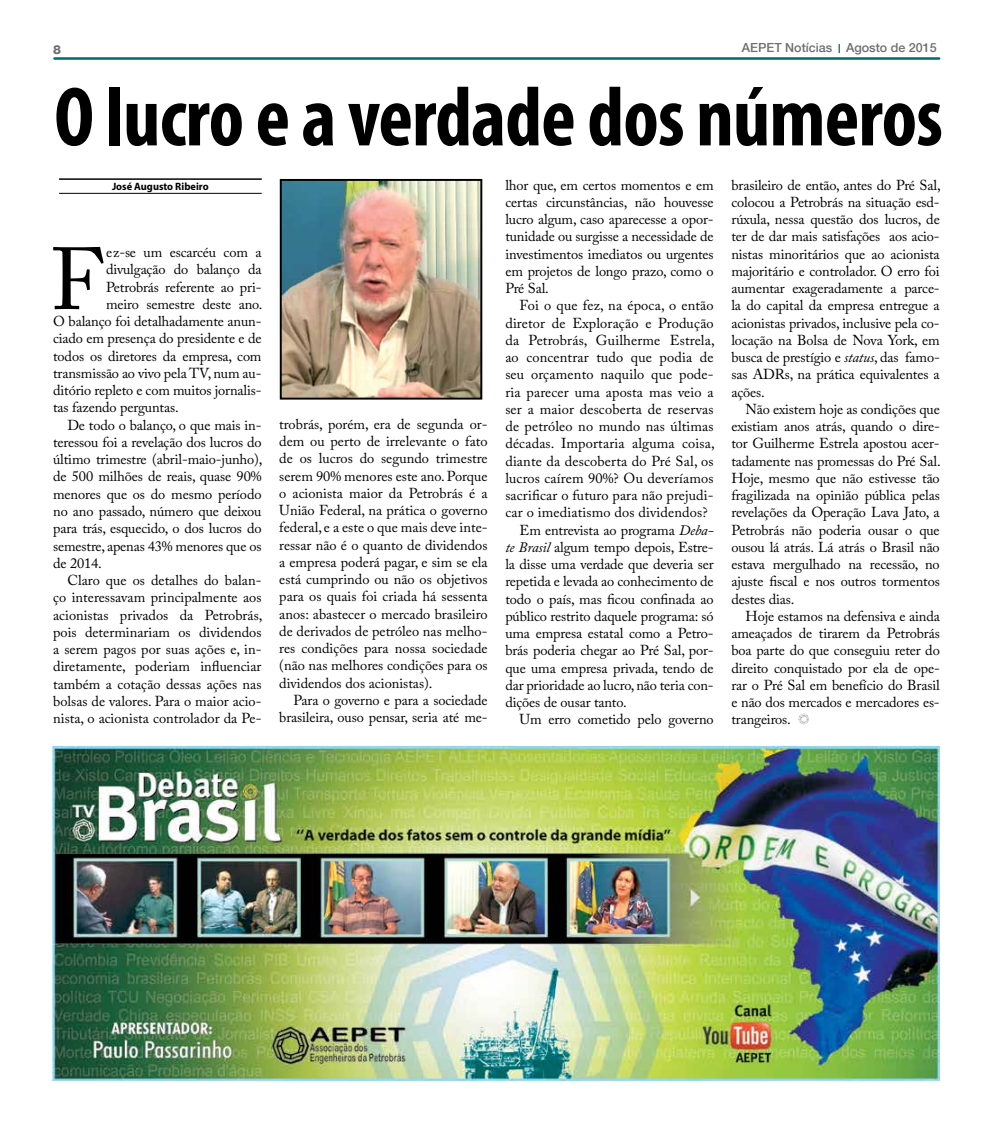
<style>
.page{position:relative;width:993px;height:1134px;background:#fff}
.page>*{position:absolute;margin:0;border:0;box-sizing:border-box;transform-origin:0 0}
.t1{font:87.12px "Adobe Caslon Pro";color:#000}
.t2{font:700 condensed 84.75px "Myriad Pro";letter-spacing:-.01em;color:#000}
.t3{font:14.38px/17.2px "Adobe Caslon Pro";letter-spacing:-.01em;color:#000;text-align:justify}
.t4{font:14.38px "Adobe Caslon Pro";letter-spacing:.01em;color:#000}
.t5{font:500 12.5px "Helvetica Neue LT Com";color:#6d6e71}
.t6{font:800 12.5px "Helvetica Neue LT Com";color:#6d6e71}
.t7{font:700 10.62px "Myriad Pro";color:#000}
.s1{font-style:italic}
</style>
<div class="page">
<hr style="left:54px;top:57px;width:884px;height:3px;background:#006a72">
<img style="left:283px;top:182px;width:196px;height:215px">
<div style="left:280px;top:179px;width:202px;height:221px;border:2px solid #000"></div>
<hr style="left:59px;top:179px;width:202px;height:1px;background:#000">
<hr style="left:59px;top:193px;width:202px;height:1px;background:#000">
<img style="left:53px;top:747px;width:886px;height:334px">
<p class="t6" style="left:53px;top:42px;width:9px">8</p>
<p class="t5" style="left:741px;top:40px;width:196px">AEPET Notícias Agosto de 2015</p>
<h2 class="t2" style="left:54px;top:64px;width:889px">O lucro e a verdade dos números</h2>
<p class="t3" style="left:731px;top:176px;width:211px">brasileiro de então, antes do Pré Sal, colocou a Petrobrás na situação esd&shy;rúxula, nessa questão dos lucros, de ter de dar mais satisfações aos acio&shy;nistas minoritários que ao acionista majoritário e controlador. O erro foi aumentar exageradamente a parce&shy;la do capital da empresa entregue a acionistas privados, inclusive pela co&shy;locação na Bolsa de Nova York, em busca de prestígio e <span class="s1">status</span>, das famo&shy;sas ADRs, na prática equivalentes a ações.</p>
<p class="t3" style="left:731px;top:400px;width:211px;text-indent:14px">Não existem hoje as condições que existiam anos atrás, quando o dire&shy;tor Guilherme Estrela apostou acer&shy;tadamente nas promessas do Pré Sal.<br>Hoje, mesmo que não estivesse tão fragilizada na opinião pública pelas revelações da Operação Lava Jato, a Petrobrás não poderia ousar o que ousou lá atrás. Lá atrás o Brasil não estava mergulhado na recessão, no ajuste fiscal e nos outros tormentos destes dias.</p>
<p class="t3" style="left:731px;top:607px;width:210px;text-indent:14px">Hoje estamos na defensiva e ainda ameaçados de tirarem da Petrobrás boa parte do que conseguiu reter do direito conquistado por ela de ope&shy;rar o Pré Sal em benefício do Brasil e não dos mercados e mercadores es&shy;trangeiros.</p>
<p class="t3" style="left:505px;top:176px;width:210px">lhor que, em certos momentos e em certas circunstâncias, não houvesse lucro algum, caso aparecesse a opor&shy;tunidade ou surgisse a necessidade de investimentos imediatos ou urgentes em projetos de longo prazo, como o Pré Sal.</p>
<p class="t4" style="left:519px;top:297px;width:195px">Foi o que fez, na época, o então</p>
<p class="t4" style="left:505px;top:314px;width:210px">diretor de Exploração e Produção</p>
<p class="t4" style="left:505px;top:331px;width:211px">da Petrobrás, Guilherme Estrela,</p>
<p class="t4" style="left:505px;top:349px;width:210px">ao concentrar tudo que podia de</p>
<p class="t4" style="left:505px;top:366px;width:210px">seu orçamento naquilo que pode-</p>
<p class="t4" style="left:505px;top:383px;width:210px">ria parecer uma aposta mas veio a</p>
<p class="t4" style="left:505px;top:400px;width:210px">ser a maior descoberta de reservas</p>
<p class="t4" style="left:505px;top:418px;width:210px">de petróleo no mundo nas últimas</p>
<p class="t4" style="left:505px;top:435px;width:211px">décadas. Importaria alguma coisa,</p>
<p class="t4" style="left:505px;top:452px;width:210px">diante da descoberta do Pré Sal, os</p>
<p class="t4" style="left:505px;top:469px;width:210px">lucros caírem 90%? Ou deveríamos</p>
<p class="t4" style="left:505px;top:487px;width:210px">sacrificar o futuro para não prejudi-</p>
<p class="t4" style="left:505px;top:504px;width:204px">car o imediatismo dos dividendos?</p>
<p class="t3" style="left:519px;top:521px;width:195px">Em entrevista ao programa <span class="s1">Deba-</span></p>
<p class="t3" style="left:505px;top:538px;width:210px"><span class="s1">te Brasil</span> algum tempo depois, Estre-</p>
<p class="t3" style="left:505px;top:555px;width:210px">la disse uma verdade que deveria ser</p>
<p class="t3" style="left:505px;top:573px;width:210px">repetida e levada ao conhecimento de</p>
<p class="t3" style="left:505px;top:590px;width:210px">todo o país, mas ficou confinada ao</p>
<p class="t3" style="left:505px;top:607px;width:210px">público restrito daquele programa: só</p>
<p class="t3" style="left:505px;top:624px;width:210px">uma empresa estatal como a Petro-</p>
<p class="t3" style="left:505px;top:642px;width:210px">brás poderia chegar ao Pré Sal, por-</p>
<p class="t3" style="left:505px;top:659px;width:210px">que uma empresa privada, tendo de</p>
<p class="t3" style="left:505px;top:676px;width:210px">dar prioridade ao lucro, não teria con-</p>
<p class="t3" style="left:505px;top:693px;width:123px">dições de ousar tanto.</p>
<p class="t3" style="left:519px;top:711px;width:195px">Um erro cometido pelo governo</p>
<p class="t7" style="left:112px;top:179px;width:98px">José Augusto Ribeiro</p>
<h1 class="t1" style="left:50px;top:228px;width:54px">F</h1>
<p class="t3" style="left:106px;top:244px;width:157px">ez-se um escarcéu com a</p>
<p class="t3" style="left:106px;top:261px;width:157px">divulgação do balanço da</p>
<p class="t3" style="left:106px;top:278px;width:157px">Petrobrás referente ao pri-</p>
<p class="t3" style="left:106px;top:295px;width:158px">meiro semestre deste ano.</p>
<p class="t3" style="left:53px;top:313px;width:210px">O balanço foi detalhadamente anun-</p>
<p class="t3" style="left:53px;top:330px;width:210px">ciado em presença do presidente e de</p>
<p class="t3" style="left:53px;top:347px;width:210px">todos os diretores da empresa, com</p>
<p class="t3" style="left:53px;top:364px;width:210px">transmissão ao vivo pela TV, num au-</p>
<p class="t3" style="left:53px;top:382px;width:210px">ditório repleto e com muitos jornalis-</p>
<p class="t3" style="left:53px;top:399px;width:127px">tas fazendo perguntas.</p>
<p class="t3" style="left:67px;top:416px;width:195px">De todo o balanço, o que mais in-</p>
<p class="t3" style="left:53px;top:433px;width:210px">teressou foi a revelação dos lucros do</p>
<p class="t3" style="left:53px;top:451px;width:211px">último trimestre (abril-maio-junho),</p>
<p class="t3" style="left:53px;top:468px;width:210px">de 500 milhões de reais, quase 90%</p>
<p class="t3" style="left:53px;top:485px;width:210px">menores que os do mesmo período</p>
<p class="t3" style="left:53px;top:502px;width:210px">no ano passado, número que deixou</p>
<p class="t3" style="left:53px;top:520px;width:210px">para trás, esquecido, o dos lucros do</p>
<p class="t3" style="left:53px;top:537px;width:210px">semestre, apenas 43% menores que os</p>
<p class="t3" style="left:53px;top:554px;width:50px">de 2014.</p>
<p class="t3" style="left:67px;top:571px;width:196px">Claro que os detalhes do balan-</p>
<p class="t3" style="left:53px;top:589px;width:210px">ço interessavam principalmente aos</p>
<p class="t3" style="left:53px;top:606px;width:211px">acionistas privados da Petrobrás,</p>
<p class="t3" style="left:53px;top:623px;width:210px">pois determinariam os dividendos</p>
<p class="t3" style="left:53px;top:640px;width:210px">a serem pagos por suas ações e, in-</p>
<p class="t3" style="left:53px;top:658px;width:210px">diretamente, poderiam influenciar</p>
<p class="t3" style="left:53px;top:675px;width:210px">também a cotação dessas ações nas</p>
<p class="t3" style="left:53px;top:692px;width:210px">bolsas de valores. Para o maior acio-</p>
<p class="t3" style="left:53px;top:709px;width:210px">nista, o acionista controlador da Pe-</p>
<p class="t3" style="left:279px;top:415px;width:210px">trobrás, porém, era de segunda or&shy;dem ou perto de irrelevante o fato de os lucros do segundo trimestre serem 90% menores este ano. Porque o acionista maior da Petrobrás é a União Federal, na prática o governo federal, e a este o que mais deve inte&shy;ressar não é o quanto de dividendos a empresa poderá pagar, e sim se ela está cumprindo ou não os objetivos para os quais foi criada há sessenta anos: abastecer o mercado brasileiro de derivados de petróleo nas melho&shy;res condições para nossa sociedade (não nas melhores condições para os dividendos dos acionistas).</p>
<p class="t3" style="left:279px;top:691px;width:210px;text-align:right">Para o governo e para a sociedade brasileira, ouso pensar, seria até me-</p>
</div>
